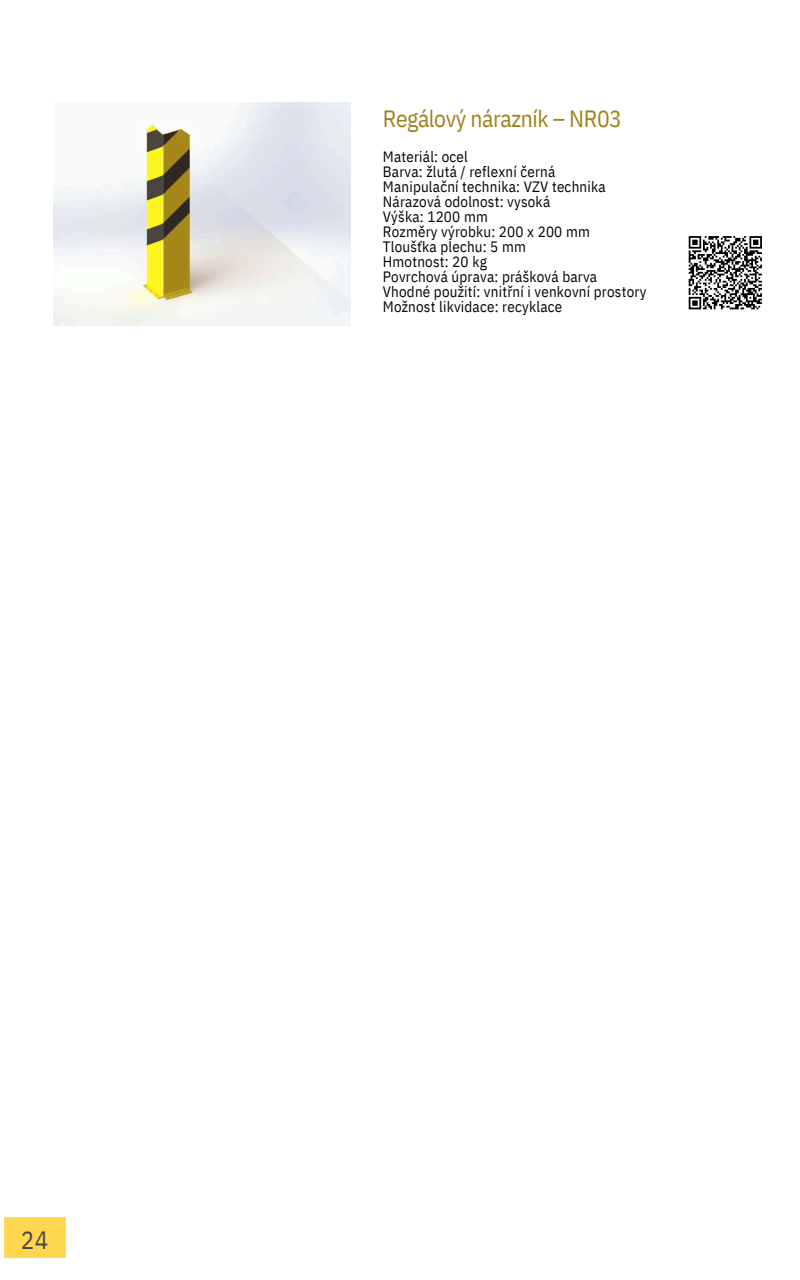
<style>
.page{position:relative;width:800px;height:1280px;background:#fff}
.page>*{position:absolute;margin:0;border:0;box-sizing:border-box;transform-origin:0 0}
.t1{font:25px "IBM Plex Sans Cond";color:#474645}
.t2{font:23.5px "IBM Plex Sans Cond";letter-spacing:-.02em;color:#a1811d}
.t3{font:15px/15px "IBM Plex Sans Cond";letter-spacing:.015em;color:#0a0203}
</style>
<div class="page">
<img style="left:54px;top:102px;width:297px;height:223px">
<div style="left:4px;top:1217px;width:61px;height:41px;background:#ffd74f"></div>
<svg style="left:688px;top:236px;width:74px;height:74px"></svg>
<h2 class="t2" style="left:383px;top:103px;width:241px">Regálový nárazník – NR03</h2>
<p class="t3" style="left:383px;top:149px;width:265px">Materiál: ocel<br>Barva: žlutá / reflexní černá<br>Manipulační technika: VZV technika<br>Nárazová odolnost: vysoká<br>Výška: 1200 mm<br>Rozměry výrobku: 200 x 200 mm<br>Tloušťka plechu: 5 mm<br>Hmotnost: 20 kg<br>Povrchová úprava: prášková barva<br>Vhodné použití: vnitřní i venkovní prostory<br>Možnost likvidace: recyklace</p>
<h1 class="t1" style="left:21px;top:1224px;width:29px">24</h1>
</div>
